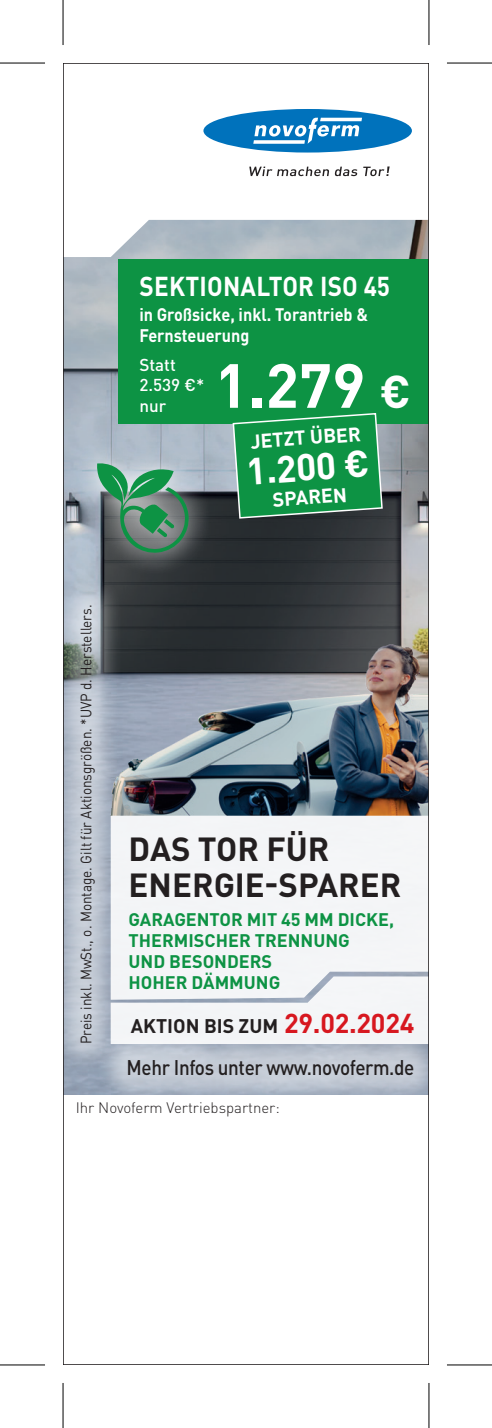
<style>
.page{position:relative;width:492px;height:1428px;background:#fff}
.page>*{position:absolute;margin:0;border:0;box-sizing:border-box;transform-origin:0 0}
.t1{font:700 61.2px "DIN Pro";color:#fff}
.t2{font:700 37.2px "DIN Pro";color:#fff}
.t3{font:700 33px/36px "DIN Pro";color:#231f20}
.t4{font:700 27px "DIN Pro";letter-spacing:.01em;color:#fff;scale:.9 1}
.t5{font:500 21px "DIN Pro";letter-spacing:-.02em;color:#231f20;scale:.9 1}
.t6{font:700 19.8px "DIN Pro";color:#fff}
.t7{font:700 19.5px "DIN Pro";color:#231f20}
.t8{font:700 18px/21px "DIN Pro";color:#0d9344}
.t9{font:700 18px/21px "DIN Pro";color:#fff;scale:.9 1}
.t10{font:500 17.1px/20.4px "DIN Pro";color:#fff}
.t11{font:15px "DIN Pro";color:#231f20;scale:.9 1}
.t12{font:300 15px "DIN Pro";color:#231f20}
.s1{font-size:45.3px}
.s2{font-size:27px;color:#d7171f}
</style>
<div class="page">
<img style="left:66px;top:257px;width:360px;height:837px">
<div style="left:118px;top:259px;width:311px;height:164px;background:#0d9344"></div>
<img style="left:126px;top:625px;width:300px;height:190px">
<svg style="left:111px;top:109px;width:315px;height:148px"></svg>
<div style="left:126px;top:815px;width:300px;height:161px;background:#f4f5f7"></div>
<svg style="left:126px;top:976px;width:300px;height:50px"></svg>
<div style="left:203px;top:109px;width:209px;height:43px;background:#0072bc;border-radius:50%"></div>
<svg style="left:254px;top:118px;width:105px;height:26px"></svg>
<hr style="left:320px;top:118px;width:42px;height:3px;background:#fff">
<svg style="left:249px;top:166px;width:140px;height:10px"></svg>
<div style="left:63px;top:573px;width:63px;height:501px;background:#fff;opacity:.5"></div>
<div style="left:96px;top:1026px;width:333px;height:80px;background:#fff;opacity:.5"></div>
<div style="left:74px;top:440px;width:138px;height:136px;background:#fff;opacity:.75"></div>
<svg style="left:96px;top:461px;width:93px;height:92px;background:#618f7a"></svg>
<div style="left:63px;top:63px;width:366px;height:1301px;border:2px solid #231f20"></div>
<svg style="left:232px;top:413px;width:151px;height:106px;background:#1d924e"></svg>
<svg style="left:0;top:1365px;width:45px;height:1px"></svg>
<svg style="left:447px;top:1365px;width:45px;height:1px"></svg>
<svg style="left:429px;top:0;width:1px;height:45px"></svg>
<svg style="left:429px;top:1383px;width:1px;height:44px"></svg>
<hr style="left:0;top:62px;width:45px;height:2px;background:#000">
<hr style="left:447px;top:62px;width:45px;height:2px;background:#000">
<hr style="left:0;top:1364px;width:45px;height:1px;background:#000">
<hr style="left:447px;top:1364px;width:45px;height:1px;background:#000">
<hr style="left:62px;top:0;width:2px;height:45px;background:#000">
<hr style="left:62px;top:1382px;width:2px;height:45px;background:#000">
<hr style="left:428px;top:0;width:1px;height:45px;background:#000">
<hr style="left:428px;top:1382px;width:1px;height:45px;background:#000">
<h3 class="t4" style="left:139px;top:268px;width:280px">SEKTIONALTOR ISO 45</h3>
<p class="t9" style="left:139px;top:303px;width:256px">in Großsicke, inkl. Torantrieb &amp;<br>Fernsteuerung</p>
<h1 class="t1" style="left:215px;top:344px;width:197px">1.279 <span class="s1">€</span></h1>
<p class="t10" style="left:139px;top:354px;width:66px">Statt<br>2.539 €* nur</p>
<p class="t6" style="left:249px;top:428px;width:112px;rotate:-4deg">JETZT ÜBER</p>
<h2 class="t2" style="left:244px;top:446px;width:125px;rotate:-4deg">1.200 €</h2>
<p class="t6" style="left:272px;top:486px;width:76px;rotate:-4deg">SPAREN</p>
<p class="t11" style="left:76px;top:1043px;width:489px;rotate:-90deg">Preis inkl. MwSt., o. Montage. Gilt für Aktionsgrößen. *UVP d. Herstellers.</p>
<h3 class="t3" style="left:129px;top:829px;width:274px">DAS TOR FÜR<br>ENERGIE-SPARER</h3>
<p class="t8" style="left:128px;top:908px;width:267px">GARAGENTOR MIT 45 MM DICKE,<br>THERMISCHER TRENNUNG<br>UND BESONDERS<br>HOHER DÄMMUNG</p>
<p class="t7" style="left:131px;top:1012px;width:285px">AKTION BIS ZUM <span class="s2">29.02.2024</span></p>
<p class="t5" style="left:127px;top:1052px;width:321px">Mehr Infos unter www.novoferm.de</p>
<p class="t12" style="left:76px;top:1096px;width:205px">Ihr Novoferm Vertriebspartner:</p>
</div>
